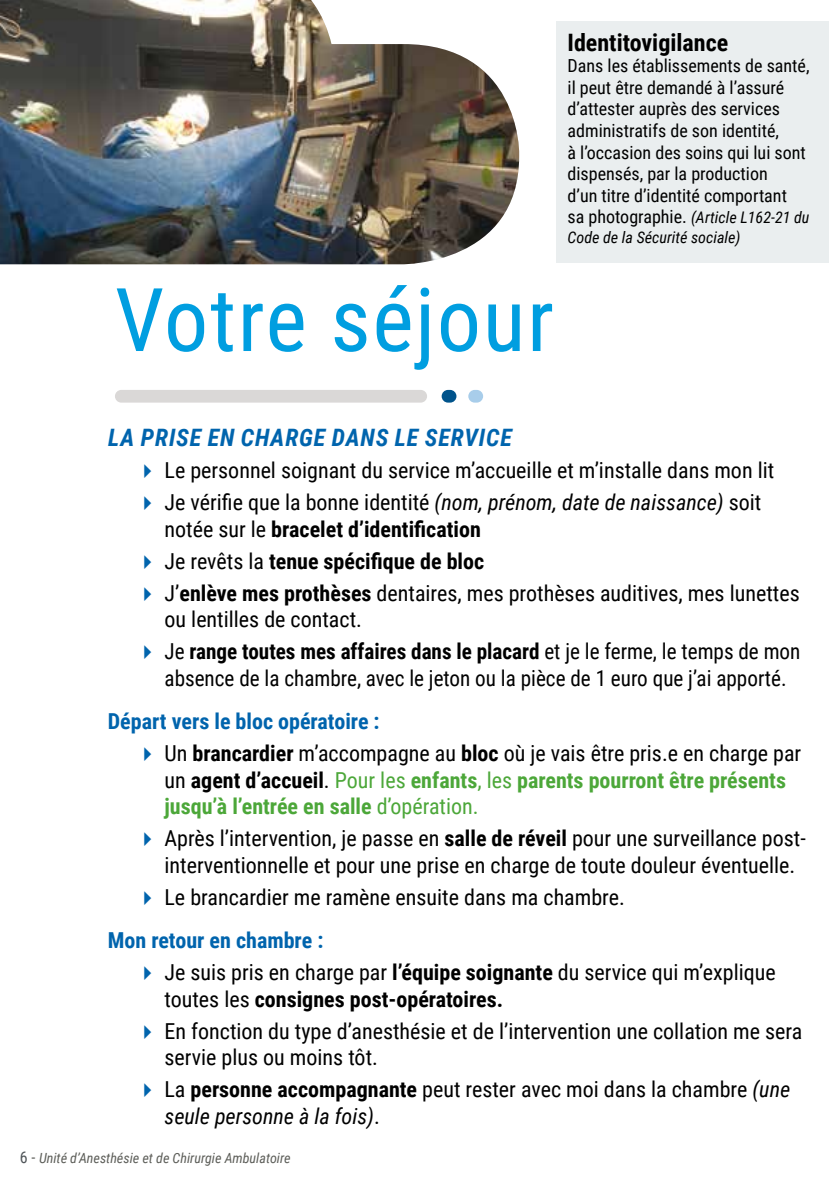
<style>
.page{position:relative;width:840px;height:1191px;background:#fff}
.page>*{position:absolute;margin:0;border:0;box-sizing:border-box;transform-origin:0 0}
.t1{font:88px "Roboto Condensed";letter-spacing:.02em;color:#009ee0}
.t2{font:italic 700 24px "Roboto Condensed";letter-spacing:.035em;color:#0064ad}
.t3{font:700 24px "Roboto Condensed";color:#000}
.t4{font:22px/26.4px "Roboto Condensed";color:#000}
.t5{font:700 22px/26.4px "Roboto Condensed";color:#4ca739}
.t6{font:22px/26.4px "Roboto Condensed";color:#000;scale:.96 1}
.t7{font:700 22px "Roboto Condensed";color:#000}
.t8{font:700 22px "Roboto Condensed";color:#0064ad}
.t9{font:18px/21.6px "Roboto Condensed";color:#000}
.t10{font:italic 16px/19.2px "Roboto Condensed";color:#000}
.t11{font:italic 14px "Roboto Condensed";color:#5d5e59}
.s1{font-style:normal;font-size:18px}
.s2{color:#0064ad}
.s3{font-style:italic}
.s4{font-weight:700}
.s5{font-weight:400}
.s6{font-weight:400;color:#000}
.s7{color:#000}
.s8{font-weight:700;color:#0064ad}
.s9{font-style:normal;font-size:16px;color:#505559}
.s10{font-style:normal;font-size:16px}
</style>
<div class="page">
<img style="left:0;top:0;width:519px;height:264px">
<div style="left:115px;top:390px;width:312px;height:12px;background:#dad8d7;border-radius:6px"></div>
<div style="left:441px;top:390px;width:15px;height:12px;background:#00538b;border-radius:6px"></div>
<div style="left:468px;top:390px;width:15px;height:12px;background:#a8cdea;border-radius:6px"></div>
<div style="left:556px;top:21px;width:272px;height:241px;background:#eaeeef"></div>
<h1 class="t1" style="left:115px;top:258px;width:440px">Votre séjour</h1>
<p class="t3" style="left:567px;top:25px;width:162px">Identitovigilance</p>
<p class="t9" style="left:567px;top:54px;width:243px">Dans les établissements de santé, il peut être demandé à l’assuré d’attester auprès des services administratifs de son identité,<br>à l’occasion des soins qui lui sont dispensés, par la production<br>d’un titre d’identité comportant</p>
<p class="t10" style="left:567px;top:208px;width:243px"><span class="s1">sa photographie.</span> (Article L162-21 du<br>Code de la Sécurité sociale)</p>
<p class="t2" style="left:108px;top:421px;width:405px">LA PRISE EN CHARGE DANS LE SERVICE</p>
<p class="t4" style="left:136px;top:456px;width:639px"><span class="s2">✔</span> Le personnel soignant du service m’accueille et m’installe dans mon lit</p>
<p class="t4" style="left:164px;top:488px;width:598px;text-indent:-28px"><span class="s2">✔</span> Je vérifie que la bonne identité <span class="s3">(nom, prénom, date de naissance)</span> soit notée sur le <span class="s4">bracelet d’identification</span></p>
<p class="t7" style="left:136px;top:545px;width:349px"><span class="s2">✔</span> <span class="s5">Je revêts la</span> tenue spécifique de bloc</p>
<p class="t4" style="left:164px;top:579px;width:636px;text-indent:-28px"><span class="s2">✔</span> J’<span class="s4">enlève mes prothèses</span> dentaires, mes prothèses auditives, mes lunettes ou lentilles de contact.</p>
<p class="t6" style="left:164px;top:637px;width:663px;text-indent:-28px"><span class="s2">✔</span> Je <span class="s4">range toutes mes affaires dans le placard</span> et je le ferme, le temps de mon absence de la chambre, avec le jeton ou la pièce de 1 euro que j’ai apporté.</p>
<p class="t8" style="left:108px;top:706px;width:273px">Départ vers le bloc opératoire :</p>
<p class="t5" style="left:164px;top:739px;width:638px;text-indent:-28px"><span class="s2">✔</span> <span class="s6">Un</span> <span class="s7">brancardier</span> <span class="s6">m’accompagne au</span> <span class="s7">bloc</span> <span class="s6">où je vais être pris.e en charge par un</span> <span class="s7">agent d’accueil</span><span class="s6">.</span> <span class="s5">Pour les</span> enfants<span class="s5">, les</span> parents pourront être présents jusqu’à l’entrée en salle <span class="s5">d’opération.</span></p>
<p class="t4" style="left:164px;top:824px;width:642px;text-indent:-28px"><span class="s2">✔</span> Après l’intervention, je passe en <span class="s4">salle de réveil</span> pour une surveillance post&shy;interventionnelle et pour une prise en charge de toute douleur éventuelle.</p>
<p class="t4" style="left:108px;top:874px;width:518px;line-height:43.4px;text-indent:28px"><span class="s2">✔</span> Le brancardier me ramène ensuite dans ma chambre.<br><span class="s8">Mon retour en chambre :</span></p>
<p class="t4" style="left:164px;top:958px;width:612px;text-indent:-28px"><span class="s2">✔</span> Je suis pris en charge par <span class="s4">l’équipe soignante</span> du service qui m’explique toutes les <span class="s4">consignes post-opératoires.</span></p>
<p class="t4" style="left:164px;top:1017px;width:639px;text-indent:-28px"><span class="s2">✔</span> En fonction du type d’anesthésie et de l’intervention une collation me sera servie plus ou moins tôt.</p>
<p class="t4" style="left:164px;top:1075px;width:627px;text-indent:-28px"><span class="s2">✔</span> La <span class="s4">personne accompagnante</span> peut rester avec moi dans la chambre <span class="s3">(une seule personne à la fois)</span>.</p>
<p class="t11" style="left:20px;top:1148px;width:272px"><span class="s9">6</span> <span class="s10">-</span> Unité d’Anesthésie et de Chirurgie Ambulatoire</p>
</div>
